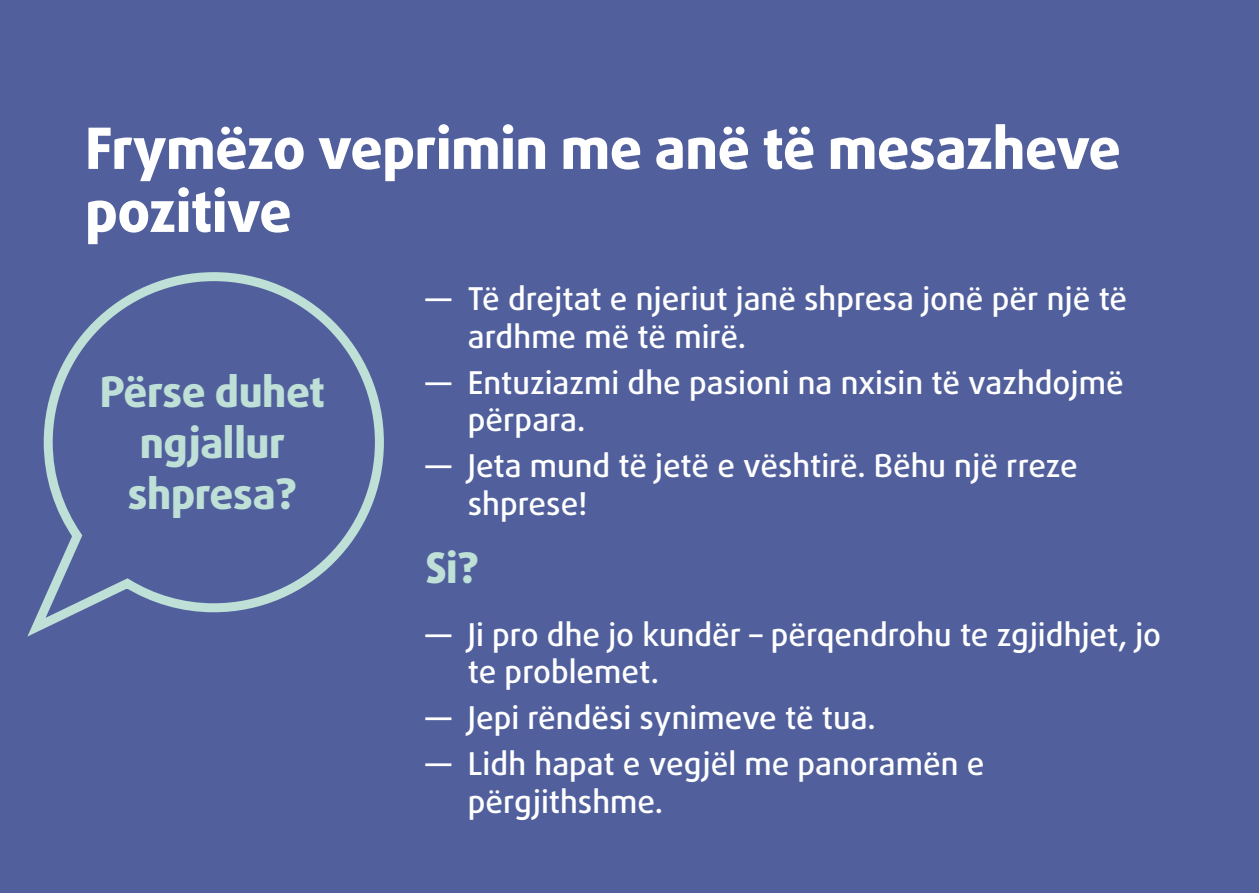
<style>
.page{position:relative;width:1259px;height:893px;background:#51609d}
.page>*{position:absolute;margin:0;border:0;box-sizing:border-box;transform-origin:0 0}
.Headline{font:800 57px/63px "Daxline Pro";letter-spacing:-.01em;color:#fff}
.Highlights_question{font:800 42px/51px "Daxline Pro";letter-spacing:-.01em;color:#bee0d6;text-align:center}
.HOW{font:800 42px "Daxline Pro";color:#bee0d6}
.t1{font:500 31.5px/37.5px "Daxline Pro";color:#fff}
</style>
<div class="page">
<svg style="left:27px;top:272px;width:357px;height:365px"></svg>
<p class="Headline" style="left:85px;top:117px;width:1037px">Frymëzo veprimin me anë të mesazheve pozitive</p>
<p class="Highlights_question" style="left:100px;top:367px;width:227px">Përse duhet ngjallur shpresa?</p>
<p class="t1" style="left:468px;top:280px;width:661px;text-indent:-43px">― Të drejtat e njeriut janë shpresa jonë për një të ardhme më të mirë.</p>
<p class="t1" style="left:468px;top:364px;width:657px;text-indent:-43px">― Entuziazmi dhe pasioni na nxisin të vazhdojmë përpara.</p>
<p class="t1" style="left:468px;top:447px;width:611px;text-indent:-43px">― Jeta mund të jetë e vështirë. Bëhu një rreze shprese!</p>
<p class="HOW" style="left:425px;top:540px;width:55px">Si?</p>
<p class="t1" style="left:468px;top:616px;width:695px;text-indent:-43px">― Ji pro dhe jo kundër – përqendrohu te zgjidhjet, jo te problemet.</p>
<p class="t1" style="left:425px;top:699px;width:452px">― Jepi rëndësi synimeve të tua.</p>
<p class="t1" style="left:468px;top:745px;width:518px;text-indent:-43px">― Lidh hapat e vegjël me panoramën e përgjithshme.</p>
</div>
